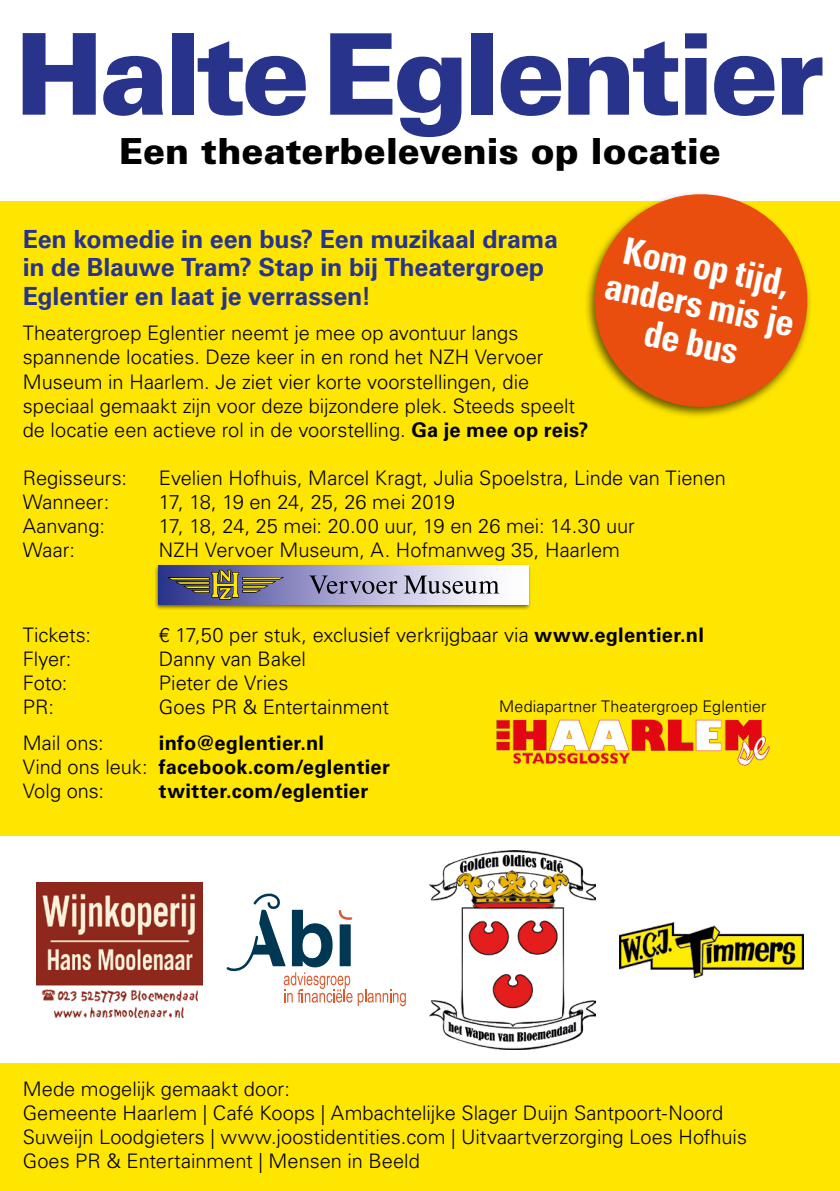
<style>
.page{position:relative;width:840px;height:1191px;background:#fff}
.page>*{position:absolute;margin:0;border:0;box-sizing:border-box;transform-origin:0 0}
.t1{font:900 113px "Univers LT Std";letter-spacing:-.04em;color:#28348b}
.t2{font:700 condensed 37px/38.4px "Univers LT Std";color:#fff;text-align:center}
.t3{font:900 36px "Univers LT Std";color:#000}
.t4{font:700 25px/28.4px "Univers LT Std";letter-spacing:-.005em;color:#28348b}
.t5{font:300 20px/24.2px "Univers LT Std";color:#000}
.t6{font:700 20px/24.2px "Univers LT Std";letter-spacing:.015em;color:#000}
.t7{font:300 16px "Univers LT Std";letter-spacing:.01em;color:#000}
.s1{font-weight:700}
.s2{font-weight:300}
</style>
<div class="page">
<div style="left:0;top:201px;width:839px;height:990px;background:#ffe600"></div>
<div style="left:0;top:836px;width:839px;height:227px;background:#fff"></div>
<img style="left:429px;top:850px;width:166px;height:199px">
<img style="left:37px;top:882px;width:166px;height:135px">
<img style="left:619px;top:922px;width:183px;height:55px">
<svg style="left:226px;top:893px;width:179px;height:113px"></svg>
<div style="left:154px;top:564px;width:376px;height:46px;background:#000;opacity:.6"></div>
<div style="left:159px;top:565px;width:369px;height:39px;background:linear-gradient(to right,#32358d,#fff)"></div>
<svg style="left:167px;top:570px;width:116px;height:29px;background:#6e6a69"></svg>
<svg style="left:309px;top:575px;width:88px;height:19px;background:#8a88a8"></svg>
<svg style="left:403px;top:575px;width:96px;height:19px;background:#a9a8b3"></svg>
<img style="left:496px;top:719px;width:274px;height:47px">
<svg style="left:586px;top:193px;width:225px;height:223px;fill:#e94e0f"></svg>
<h1 class="t1" style="left:15px;top:3px;width:810px">Halte Eglentier</h1>
<h3 class="t3" style="left:119px;top:129px;width:603px">Een theaterbelevenis op locatie</h3>
<p class="t4" style="left:23px;top:225px;width:536px">Een komedie in een bus? Een muzikaal drama in de Blauwe Tram? Stap in bij Theatergroep<br>Eglentier en laat je verrassen!</p>
<p class="t5" style="left:23px;top:321px;width:567px">Theatergroep Eglentier neemt je mee op avontuur langs spannende locaties. Deze keer in en rond het NZH Vervoer Museum in Haarlem. Je ziet vier korte voorstellingen, die speciaal gemaakt zijn voor deze bijzondere plek. Steeds speelt de locatie een actieve rol in de voorstelling. <span class="s1">Ga je mee op reis?</span></p>
<p class="t5" style="left:23px;top:466px;width:106px">Regisseurs:</p>
<p class="t5" style="left:159px;top:466px;width:568px">Evelien Hofhuis, Marcel Kragt, Julia Spoelstra, Linde van Tienen</p>
<p class="t5" style="left:23px;top:490px;width:88px">Wanneer:</p>
<p class="t5" style="left:159px;top:490px;width:297px">17, 18, 19 en 24, 25, 26 mei 2019</p>
<p class="t5" style="left:23px;top:514px;width:84px">Aanvang:</p>
<p class="t5" style="left:159px;top:514px;width:477px">17, 18, 24, 25 mei: 20.00 uur, 19 en 26 mei: 14.30 uur</p>
<p class="t5" style="left:23px;top:538px;width:54px">Waar:</p>
<p class="t5" style="left:159px;top:538px;width:462px">NZH Vervoer Museum, A. Hofmanweg 35, Haarlem</p>
<h2 class="t2" style="left:616px;top:229px;width:194px;rotate:11deg">Kom op tijd, anders mis je de bus</h2>
<p class="t5" style="left:23px;top:622px;width:70px">Tickets:</p>
<p class="t5" style="left:159px;top:622px;width:546px">€ 17,50 per stuk, exclusief verkrijgbaar via <span class="s1">www.eglentier.nl</span></p>
<p class="t5" style="left:23px;top:646px;width:50px">Flyer:</p>
<p class="t5" style="left:159px;top:646px;width:148px">Danny van Bakel</p>
<p class="t5" style="left:23px;top:670px;width:46px">Foto:</p>
<p class="t5" style="left:159px;top:670px;width:131px">Pieter de Vries</p>
<p class="t5" style="left:23px;top:694px;width:33px">PR:</p>
<p class="t5" style="left:159px;top:694px;width:232px">Goes PR &amp; Entertainment</p>
<p class="t5" style="left:23px;top:731px;width:82px">Mail ons:</p>
<p class="t7" style="left:499px;top:696px;width:269px">Mediapartner Theatergroep Eglentier</p>
<p class="t6" style="left:23px;top:731px;width:368px;text-indent:136px">info@eglentier.nl<br><span class="s2">Vind ons leuk:</span> facebook.com/eglentier<br><span class="s2">Volg ons:</span></p>
<p class="t6" style="left:159px;top:779px;width:211px">twitter.com/eglentier</p>
<p class="t5" style="left:23px;top:1077px;width:725px">Mede mogelijk gemaakt door:<br>Gemeente Haarlem | Café Koops | Ambachtelijke Slager Duijn Santpoort-Noord Suweijn Loodgieters | www.joostidentities.com | Uitvaartverzorging Loes Hofhuis Goes PR &amp; Entertainment | Mensen in Beeld</p>
</div>
